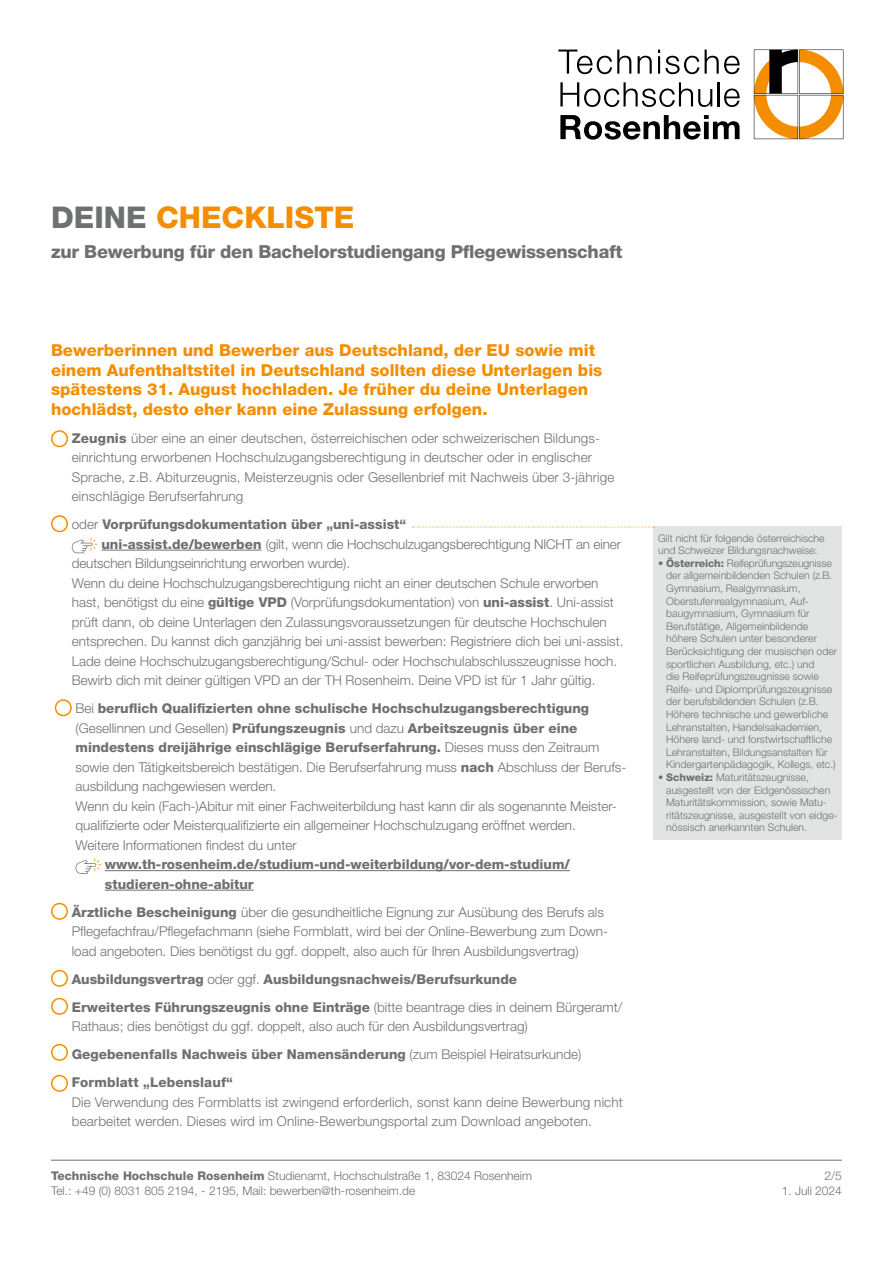
<style>
.page{position:relative;width:893px;height:1263px;background:#fff}
.page>*{position:absolute;margin:0;border:0;box-sizing:border-box;transform-origin:0 0}
.t1{font:800 30px "Helvetica Neue LT Pro";color:#f48e00}
.t2{font:800 18px "Helvetica Neue LT Pro";letter-spacing:-.015em;color:#6f7070}
.t3{font:800 16.5px/19.5px "Helvetica Neue LT Pro";color:#f48e00}
.t4{font:300 13.5px/19.5px "Helvetica Neue LT Pro";color:#6f7070}
.t5{font:800 13.5px/19.5px "Helvetica Neue LT Pro";color:#6f7070}
.t6{font:300 12px/14.4px "Helvetica Neue LT Pro";color:#6f7070}
.t7{font:300 10.5px/12.6px "Helvetica Neue LT Pro";color:#6f7070}
.s1{color:#6f7070}
.s2{font-weight:800}
.s3{font-weight:300}
</style>
<div class="page">
<svg style="left:560px;top:82px;width:152px;height:25px"></svg>
<hr style="left:718px;top:82px;width:2px;height:24px;background:#000">
<svg style="left:724px;top:89px;width:16px;height:18px"></svg>
<svg style="left:560px;top:115px;width:180px;height:25px"></svg>
<svg style="left:558px;top:50px;width:73px;height:24px"></svg>
<svg style="left:638px;top:56px;width:14px;height:18px"></svg>
<svg style="left:658px;top:50px;width:41px;height:24px"></svg>
<svg style="left:705px;top:50px;width:35px;height:24px"></svg>
<svg style="left:754px;top:50px;width:89px;height:89px"></svg>
<hr style="left:51px;top:1160px;width:791px;height:1px;background:#6f7070">
<div style="left:654px;top:526px;width:188px;height:313px;background:#e2e3e3"></div>
<hr style="left:101px;top:550px;width:160px;height:1px;background:#6f7070">
<hr style="left:105px;top:870px;width:465px;height:1px;background:#6f7070">
<hr style="left:105px;top:890px;width:149px;height:1px;background:#6f7070">
<div style="left:51px;top:430px;width:17px;height:17px;border:2px solid #f48e00;border-radius:50%"></div>
<div style="left:51px;top:515px;width:17px;height:17px;border:2px solid #f48e00;border-radius:50%"></div>
<svg style="left:72px;top:538px;width:25px;height:15px"></svg>
<div style="left:55px;top:699px;width:17px;height:17px;border:2px solid #f48e00;border-radius:50%"></div>
<svg style="left:76px;top:858px;width:25px;height:16px"></svg>
<div style="left:51px;top:903px;width:17px;height:17px;border:2px solid #f48e00;border-radius:50%"></div>
<div style="left:51px;top:970px;width:17px;height:17px;border:2px solid #f48e00;border-radius:50%"></div>
<div style="left:51px;top:998px;width:17px;height:17px;border:2px solid #f48e00;border-radius:50%"></div>
<div style="left:51px;top:1044px;width:17px;height:17px;border:2px solid #f48e00;border-radius:50%"></div>
<div style="left:51px;top:1075px;width:17px;height:17px;border:2px solid #f48e00;border-radius:50%"></div>
<svg style="left:413px;top:527px;width:241px;height:1px"></svg>
<h1 class="t1" style="left:51px;top:199px;width:305px"><span class="s1">DEINE</span> CHECKLISTE</h1>
<h2 class="t2" style="left:51px;top:241px;width:573px">zur Bewerbung für den Bachelorstudiengang Pflegewissenschaft</h2>
<p class="t3" style="left:51px;top:341px;width:553px">Bewerberinnen und Bewerber aus Deutschland, der EU sowie mit einem Aufenthaltstitel in Deutschland sollten diese Unterlagen bis spätestens 31. August hochladen. Je früher du deine Unterlagen hochlädst, desto eher kann eine Zulassung erfolgen.</p>
<p class="t4" style="left:72px;top:428px;width:544px"><span class="s2">Zeugnis</span> über eine an einer deutschen, österreichischen oder schweizerischen Bildungs&shy;einrichtung erworbenen Hochschulzugangsberechtigung in deutscher oder in englischer Sprache, z.B. Abiturzeugnis, Meisterzeugnis oder Gesellenbrief mit Nachweis über 3-jährige einschlägige Berufserfahrung</p>
<p class="t5" style="left:72px;top:515px;width:336px"><span class="s3">oder</span> Vorprüfungsdokumentation über „uni-assist“</p>
<p class="t4" style="left:101px;top:534px;width:521px"><span class="s2">uni-assist.de/bewerben</span> (gilt, wenn die Hochschulzugangsberechtigung NICHT an einer</p>
<p class="t4" style="left:72px;top:553px;width:280px">deutschen Bildungseinrichtung erworben wurde).</p>
<p class="t4" style="left:72px;top:573px;width:528px">Wenn du deine Hochschulzugangsberechtigung nicht an einer deutschen Schule erworben</p>
<p class="t4" style="left:72px;top:592px;width:544px">hast, benötigst du eine <span class="s2">gültige VPD</span> (Vorprüfungsdokumentation) von <span class="s2">uni-assist</span>. Uni-assist</p>
<p class="t4" style="left:72px;top:612px;width:536px">prüft dann, ob deine Unterlagen den Zulassungsvoraussetzungen für deutsche Hochschulen</p>
<p class="t4" style="left:72px;top:631px;width:553px">entsprechen. Du kannst dich ganzjährig bei uni-assist bewerben: Registriere dich bei uni-assist.</p>
<p class="t4" style="left:72px;top:651px;width:547px">Lade deine Hochschulzugangsberechtigung/Schul- oder Hochschulabschlusszeugnisse hoch.</p>
<p class="t4" style="left:72px;top:670px;width:525px">Bewirb dich mit deiner gültigen VPD an der TH Rosenheim. Deine VPD ist für 1 Jahr gültig.</p>
<p class="t4" style="left:76px;top:698px;width:552px">Bei <span class="s2">beruflich Qualifizierten ohne schulische Hochschulzugangsberechtigung </span>(Gesellinnen und Gesellen) <span class="s2">Prüfungszeugnis</span> und dazu <span class="s2">Arbeitszeugnis über eine mindestens dreijährige einschlägige Berufserfahrung.</span> Dieses muss den Zeitraum sowie den Tätigkeitsbereich bestätigen. Die Berufserfahrung muss <span class="s2">nach</span> Abschluss der Berufs&shy;ausbildung nachgewiesen werden.<br>Wenn du kein (Fach-)Abitur mit einer Fachweiterbildung hast kann dir als sogenannte Meister&shy;qualifizierte oder Meisterqualifizierte ein allgemeiner Hochschulzugang eröffnet werden.<br>Weitere Informationen findest du unter</p>
<p class="t5" style="left:105px;top:855px;width:467px">www.th-rosenheim.de/studium-und-weiterbildung/vor-dem-studium/ studieren-ohne-abitur</p>
<p class="t4" style="left:72px;top:902px;width:538px"><span class="s2">Ärztliche Bescheinigung</span> über die gesundheitliche Eignung zur Ausübung des Berufs als<br>Pflegefachfrau/Pflegefachmann (siehe Formblatt, wird bei der Online-Bewerbung zum Down&shy;load angeboten. Dies benötigst du ggf. doppelt, also auch für Ihren Ausbildungsvertrag)</p>
<p class="t5" style="left:72px;top:965px;width:552px;line-height:28px">Ausbildungsvertrag <span class="s3">oder ggf.</span> Ausbildungsnachweis/Berufsurkunde<br>Erweitertes Führungszeugnis ohne Einträge <span class="s3">(bitte beantrage dies in deinem Bürgeramt/</span></p>
<p class="t4" style="left:72px;top:1012px;width:511px;line-height:28px">Rathaus; dies benötigst du ggf. doppelt, also auch für den Ausbildungsvertrag)<br><span class="s2">Gegebenenfalls Nachweis über Namensänderung</span> (zum Beispiel Heiratsurkunde)<br><span class="s2">Formblatt „Lebenslauf“</span></p>
<p class="t4" style="left:72px;top:1092px;width:553px">Die Verwendung des Formblatts ist zwingend erforderlich, sonst kann deine Bewerbung nicht bearbeitet werden. Dieses wird im Online-Bewerbungsportal zum Download angeboten.</p>
<p class="t6" style="left:51px;top:1169px;width:483px"><span class="s2">Technische Hochschule Rosenheim</span> Studienamt, Hochschulstraße 1, 83024 Rosenheim<br>Tel.: +49 (0) 8031 805 2194, - 2195, Mail: bewerben@th-rosenheim.de</p>
<p class="t7" style="left:658px;top:531px;width:168px">Gilt nicht für folgende österreichische und Schweizer Bildungsnachweise:</p>
<p class="t7" style="left:666px;top:557px;width:172px;text-indent:-8px">• <span class="s2">Österreich:</span> Reifeprüfungszeugnisse der allgemeinbildenden Schulen (z.B.<br>Gymnasium, Realgymnasium, Oberstufenrealgymnasium, Auf&shy;baugymnasium, Gymnasium für Berufstätige, Allgemeinbildende höhere Schulen unter besonderer Berücksichtigung der musischen oder sportlichen Ausbildung, etc.) und<br>die Reifeprüfungszeugnisse sowie Reife- und Diplomprüfungszeugnisse der berufsbildenden Schulen (z.B.<br>Höhere technische und gewerbliche Lehranstalten, Handelsakademien, Höhere land- und forstwirtschaftliche Lehranstalten, Bildungsanstalten für Kindergartenpädagogik, Kollegs, etc.)</p>
<p class="t7" style="left:666px;top:771px;width:173px;text-indent:-8px">• <span class="s2">Schweiz:</span> Maturitätszeugnisse, ausgestellt von der Eidgenössischen Maturitätskommission, sowie Matu&shy;ritätszeugnisse, ausgestellt von eidge&shy;nössisch anerkannten Schulen.</p>
<p class="t6" style="left:825px;top:1169px;width:19px">2/5</p>
<p class="t6" style="left:782px;top:1183px;width:62px">1. Juli 2024</p>
</div>
